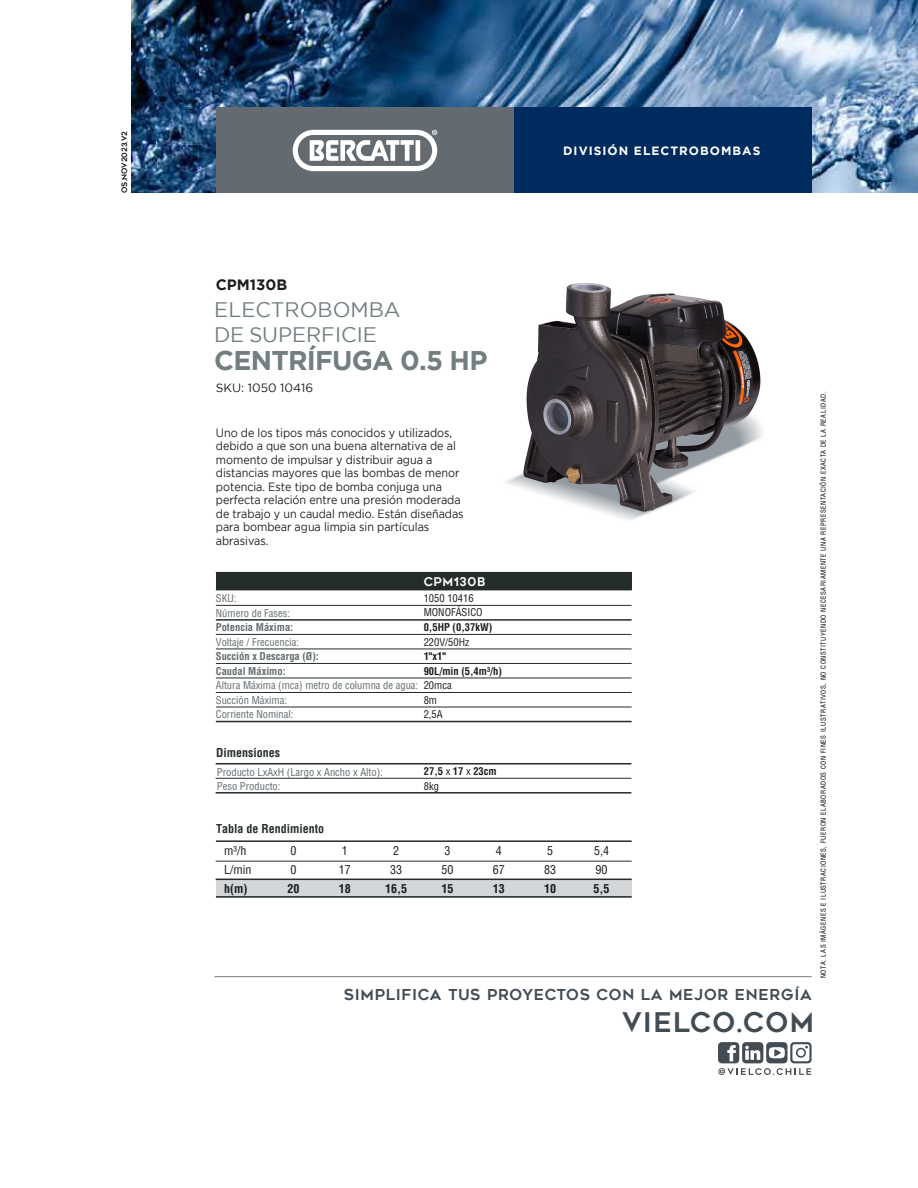
<style>
.page{position:relative;width:918px;height:1188px;background:#fff}
.page>*{position:absolute;margin:0;border:0;box-sizing:border-box;transform-origin:0 0}
.t1{font:700 27px "Gotham";letter-spacing:-.03em;color:#727e80}
.t2{font:27px "Geometos";letter-spacing:.05em;color:#434b53}
.t3{font:21px/24.3px "Gotham";color:#727e80}
.t4{font:15px "Geometos";letter-spacing:.05em;color:#434b53}
.t5{font:700 15px "Gotham";color:#1b1d20}
.t6{font:12px/13.5px "Gotham";letter-spacing:-.005em;color:#1d1d1b;scale:.9 1}
.t7{font:condensed 12px/18.8px "Helvetica LT Std";color:#1a1b1f}
.t8{font:700 condensed 12px "Helvetica LT Std";color:#242d2a}
.t9{font:700 12px "Gotham";letter-spacing:.085em;color:#fff}
.t10{font:700 condensed 12px "Helvetica LT Std";color:#1a1b1f}
.t11{font:12px "Gotham";color:#1b1d20}
.t12{font:12px "Geometos";letter-spacing:.05em;color:#fff}
.t13{font:condensed 10.5px/14.4px "Helvetica LT Std";color:#636b70}
.t14{font:700 condensed 10.5px/14.5px "Helvetica LT Std";color:#1d1d1b}
.t15{font:700 condensed 10.5px/14.5px "Helvetica LT Std";color:#636b70}
.t16{font:condensed 10.5px/14.5px "Helvetica LT Std";color:#1d1d1b}
.t17{font:7.5px "Geometos";color:#1b1d20}
.t18{font:condensed 6.75px "Helvetica";letter-spacing:.08em;color:#010101}
.s1{font-weight:400}
</style>
<div class="page">
<img style="left:506px;top:283px;width:256px;height:237px">
<div style="left:216px;top:879px;width:416px;height:18px;background:#d2d6d9"></div>
<img style="left:131px;top:0;width:787px;height:193px">
<div style="left:216px;top:108px;width:298px;height:85px;background:#636b70"></div>
<div style="left:514px;top:108px;width:297px;height:85px;background:#002b5e"></div>
<svg style="left:293px;top:130px;width:144px;height:41px"></svg>
<div style="left:216px;top:573px;width:416px;height:17px;background:#242d2a"></div>
<hr style="left:216px;top:605px;width:416px;height:1px;background:#242d2a">
<hr style="left:216px;top:619px;width:416px;height:2px;background:#242d2a">
<hr style="left:216px;top:634px;width:416px;height:1px;background:#242d2a">
<hr style="left:216px;top:649px;width:416px;height:1px;background:#242d2a">
<hr style="left:216px;top:663px;width:416px;height:1px;background:#242d2a">
<hr style="left:216px;top:763px;width:415px;height:2px;background:#242d2a">
<hr style="left:216px;top:778px;width:415px;height:1px;background:#242d2a">
<hr style="left:216px;top:792px;width:415px;height:2px;background:#242d2a">
<hr style="left:216px;top:678px;width:416px;height:1px;background:#242d2a">
<hr style="left:216px;top:692px;width:416px;height:1px;background:#242d2a">
<hr style="left:216px;top:707px;width:416px;height:1px;background:#242d2a">
<hr style="left:216px;top:721px;width:416px;height:1px;background:#242d2a">
<hr style="left:216px;top:840px;width:416px;height:2px;background:#242d2a">
<hr style="left:216px;top:896px;width:416px;height:2px;background:#242d2a">
<hr style="left:216px;top:572px;width:416px;height:1px;background:#242d2a">
<hr style="left:216px;top:861px;width:416px;height:1px;background:#242d2a">
<hr style="left:216px;top:879px;width:416px;height:1px;background:#242d2a">
<hr style="left:214px;top:976px;width:598px;height:1px;background:#727e80">
<svg style="left:718px;top:1042px;width:94px;height:33px"></svg>
<p class="t17" style="left:120px;top:193px;width:64px;rotate:-90deg">OS.NOV2023.V2</p>
<p class="t9" style="left:563px;top:144px;width:199px">DIVISIÓN ELECTROBOMBAS</p>
<p class="t5" style="left:216px;top:276px;width:73px">CPM130B</p>
<h2 class="t3" style="left:214px;top:297px;width:188px">ELECTROBOMBA<br>DE SUPERFICIE</h2>
<h1 class="t1" style="left:214px;top:345px;width:275px">CENTRÍFUGA 0.5 HP</h1>
<p class="t11" style="left:216px;top:381px;width:99px">SKU: 1050 10416</p>
<p class="t6" style="left:216px;top:426px;width:277px">Uno de los tipos más conocidos y utilizados, debido a que son una buena alternativa de al momento de impulsar y distribuir agua a distancias mayores que las bombas de menor potencia. Este tipo de bomba conjuga una perfecta relación entre una presión moderada de trabajo y un caudal medio. Están diseñadas para bombear agua limpia sin partículas abrasivas.</p>
<p class="t12" style="left:424px;top:575px;width:63px">CPM130B</p>
<p class="t13" style="left:216px;top:591px;width:76px">SKU:<br>Número de Fases:</p>
<p class="t15" style="left:216px;top:620px;width:79px">Potencia Máxima:</p>
<p class="t13" style="left:216px;top:635px;width:85px">Voltaje / Frecuencia:</p>
<p class="t15" style="left:216px;top:649px;width:104px">Succión x Descarga (Ø):<br>Caudal Máximo:</p>
<p class="t13" style="left:216px;top:678px;width:204px">Altura Máxima (mca) metro de columna de agua:<br>Succión Máxima:<br>Corriente Nominal:</p>
<p class="t16" style="left:424px;top:591px;width:60px">1050 10416<br>MONOFÁSICO</p>
<p class="t14" style="left:424px;top:620px;width:70px">0,5HP (0,37kW)</p>
<p class="t16" style="left:424px;top:634px;width:47px">220V/50Hz</p>
<p class="t14" style="left:424px;top:649px;width:80px">1"x1"<br>90L/min (5,4m³/h)</p>
<p class="t16" style="left:424px;top:678px;width:29px">20mca<br>8m<br>2,5A</p>
<p class="t8" style="left:216px;top:745px;width:65px">Dimensiones</p>
<p class="t13" style="left:217px;top:765px;width:167px">Producto LxAxH (Largo x Ancho x Alto):<br>Peso Producto:</p>
<p class="t14" style="left:424px;top:764px;width:74px">27,5 <span class="s1">x</span> 17 <span class="s1">x</span> 23cm<br><span class="s1">8kg</span></p>
<p class="t8" style="left:216px;top:821px;width:110px">Tabla de Rendimiento</p>
<p class="t7" style="left:224px;top:841px;width:29px">m³/h<br>L/min</p>
<p class="t10" style="left:224px;top:881px;width:25px">h(m)</p>
<p class="t7" style="left:290px;top:841px;width:7px">0<br>0</p>
<p class="t10" style="left:287px;top:881px;width:13px">20</p>
<p class="t7" style="left:339px;top:841px;width:13px">1<br>17</p>
<p class="t10" style="left:339px;top:881px;width:13px">18</p>
<p class="t7" style="left:390px;top:841px;width:13px">2<br>33</p>
<p class="t10" style="left:385px;top:881px;width:23px">16,5</p>
<p class="t7" style="left:442px;top:841px;width:13px">3<br>50</p>
<p class="t10" style="left:442px;top:881px;width:13px">15</p>
<p class="t7" style="left:493px;top:841px;width:13px">4<br>67</p>
<p class="t10" style="left:493px;top:881px;width:13px">13</p>
<p class="t7" style="left:544px;top:841px;width:13px">5<br>83</p>
<p class="t10" style="left:544px;top:881px;width:13px">10</p>
<p class="t7" style="left:594px;top:841px;width:16px">5,4<br>90</p>
<p class="t10" style="left:594px;top:881px;width:17px">5,5</p>
<p class="t18" style="left:819px;top:978px;width:588px;rotate:-90deg">NOTA: LAS IMÁGENES E ILUSTRACIONES, FUERON ELABORADOS CON FINES ILUSTRATIVOS, NO CONSTITUYENDO NECESARIAMENTE UNA REPRESENTACIÓN EXACTA DE LA REALIDAD.</p>
<p class="t4" style="left:344px;top:986px;width:469px">SIMPLIFICA TUS PROYECTOS CON LA MEJOR ENERGÍA</p>
<h1 class="t2" style="left:622px;top:1007px;width:193px">VIELCO.COM</h1>
</div>
